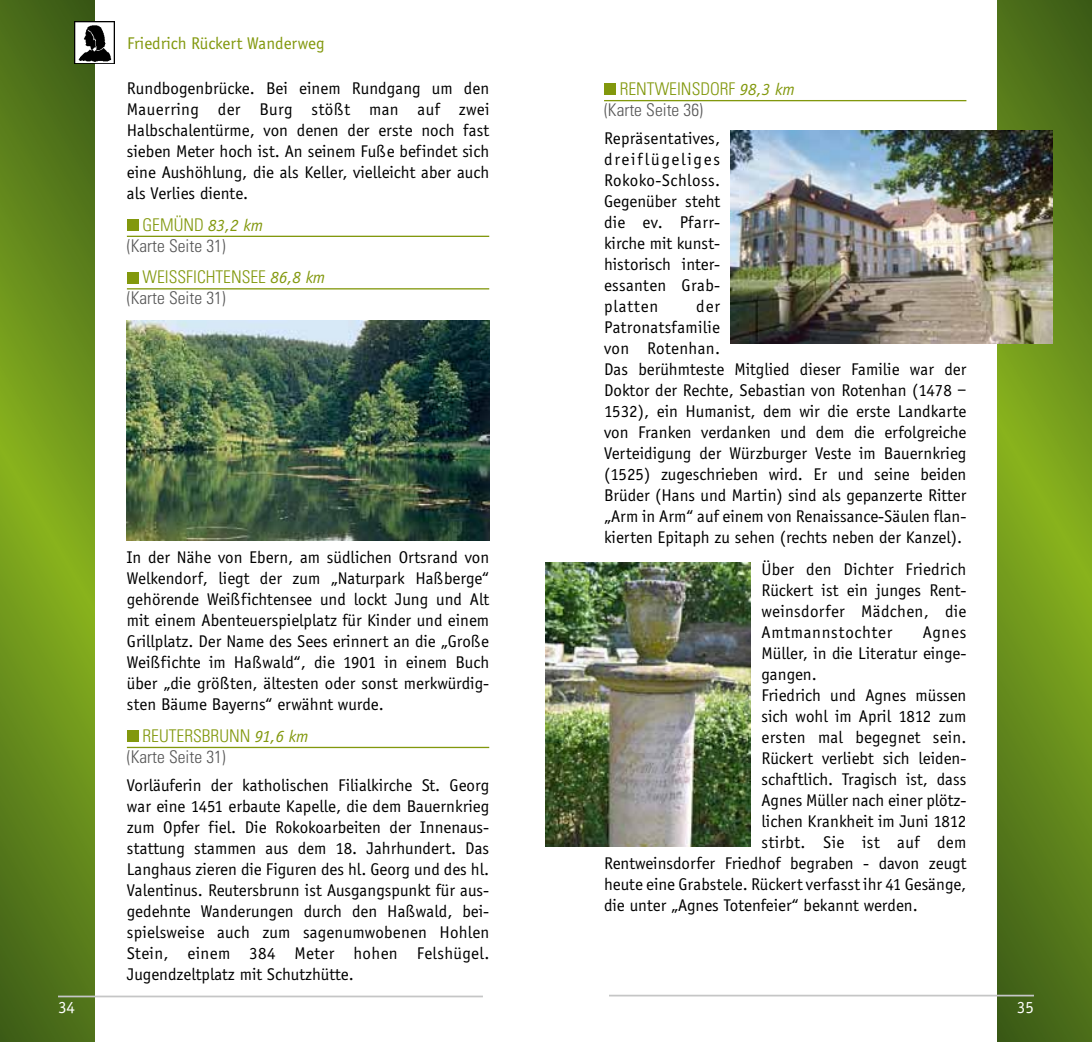
<style>
.page{position:relative;width:1092px;height:1042px;background:#fff}
.page>*{position:absolute;margin:0;border:0;box-sizing:border-box;transform-origin:0 0}
.t1{font:17.5px/21px "Officina Sans";color:#000;text-align:justify}
.t2{font:300 condensed 17.5px/21px "Univers";color:#565656}
.t3{font:300 condensed 17.5px/21px "Univers";color:#82980d}
.t4{font:17.5px "Officina Sans";color:#82980d}
.t5{font:17.5px "Officina Sans";letter-spacing:.02em;color:#000}
.t6{font:17.5px "Officina Sans";color:#fff}
.s1{color:#82980d}
.s2{font-family:"Officina Sans";font-weight:400;font-style:italic;font-stretch:normal;color:#82980d}
.s3{font-family:"Officina Sans";font-weight:400;font-style:italic;font-stretch:normal}
.s4{color:#565656}
</style>
<div class="page">
<svg style="left:0;top:0;width:94px;height:1042px;background:#64891b"></svg>
<img style="left:74px;top:22px;width:40px;height:41px">
<svg style="left:997px;top:0;width:94px;height:1042px;background:#63881b"></svg>
<hr style="left:127px;top:236px;width:362px;height:1px;background:#82980d">
<hr style="left:127px;top:288px;width:362px;height:1px;background:#82980d">
<hr style="left:127px;top:747px;width:362px;height:1px;background:#82980d">
<div style="left:127px;top:219px;width:11px;height:12px;background:#82980d"></div>
<div style="left:127px;top:272px;width:11px;height:11px;background:#82980d"></div>
<div style="left:127px;top:730px;width:11px;height:12px;background:#82980d"></div>
<hr style="left:604px;top:100px;width:362px;height:1px;background:#82980d">
<div style="left:604px;top:84px;width:11px;height:11px;background:#82980d"></div>
<img style="left:730px;top:130px;width:322px;height:213px">
<img style="left:546px;top:563px;width:204px;height:283px">
<img style="left:127px;top:320px;width:362px;height:220px">
<hr style="left:58px;top:995px;width:425px;height:2px;background:#c5c6c6">
<hr style="left:609px;top:994px;width:424px;height:2px;background:#c5c6c6">
<p class="t4" style="left:127px;top:33px;width:199px">Friedrich Rückert Wanderweg</p>
<p class="t1" style="left:127px;top:78px;width:364px">Rundbogenbrücke. Bei einem Rundgang um den Mauerring der Burg stößt man auf zwei Halbschalentürme, von denen der erste noch fast sieben Meter hoch ist. An seinem Fuße befindet sich eine Aushöhlung, die als Keller, vielleicht aber auch als Verlies diente.</p>
<p class="t2" style="left:127px;top:214px;width:138px;text-indent:16px"><span class="s1">GEMÜND</span> <span class="s2">83,2 km </span>(KARTE SEITE 31)</p>
<p class="t3" style="left:127px;top:267px;width:200px;text-indent:16px">WEISSFICHTENSEE <span class="s3">86,8 km </span><span class="s4">(KARTE SEITE 31)</span></p>
<p class="t1" style="left:127px;top:547px;width:364px">In der Nähe von Ebern, am südlichen Ortsrand von Welkendorf, liegt der zum „Naturpark Haßberge“ gehörende Weißfichtensee und lockt Jung und Alt mit einem Abenteuerspielplatz für Kinder und einem Grillplatz. Der Name des Sees erinnert an die „Große Weißfichte im Haßwald“, die 1901 in einem Buch über „die größten, ältesten oder sonst merkwürdig&shy;sten Bäume Bayerns“ erwähnt wurde.</p>
<p class="t2" style="left:127px;top:725px;width:183px;text-indent:16px"><span class="s1">REUTERSBRUNN</span> <span class="s2">91,6 km </span>(KARTE SEITE 31)</p>
<p class="t1" style="left:127px;top:775px;width:364px">Vorläuferin der katholischen Filialkirche St. Georg war eine 1451 erbaute Kapelle, die dem Bauernkrieg zum Opfer fiel. Die Rokokoarbeiten der Innenaus&shy;stattung stammen aus dem 18. Jahrhundert. Das Langhaus zieren die Figuren des hl. Georg und des hl.<br>Valentinus. Reutersbrunn ist Ausgangspunkt für aus&shy;gedehnte Wanderungen durch den Haßwald, bei&shy;spielsweise auch zum sagenumwobenen Hohlen Stein, einem 384 Meter hohen Felshügel.<br>Jugendzeltplatz mit Schutzhütte.</p>
<p class="t2" style="left:604px;top:78px;width:192px;text-indent:16px"><span class="s1">RENTWEINSDORF</span> <span class="s2">98,3 km </span>(KARTE SEITE 36)</p>
<p class="t1" style="left:604px;top:128px;width:118px">Repräsentatives, dreiflügeliges Rokoko-Schloss.<br>Gegenüber steht die ev. Pfarr&shy;kirche mit kunst&shy;historisch inter&shy;essanten Grab&shy;platten</p>
<p class="t1" style="left:604px;top:296px;width:364px;text-align:left;text-indent:92px">der<br>Patronatsfamilie<br>von Rotenhan.<br>Das berühmteste Mitglied dieser Familie war der Doktor der Rechte, Sebastian von Rotenhan (1478 – 1532), ein Humanist, dem wir die erste Landkarte von Franken verdanken und dem die erfolgreiche Verteidigung der Würzburger Veste im Bauernkrieg (1525) zugeschrieben wird. Er und seine beiden Brüder (Hans und Martin) sind als gepanzerte Ritter „Arm in Arm“ auf einem von Renaissance-Säulen flan&shy;kierten Epitaph zu sehen (rechts neben der Kanzel).</p>
<p class="t1" style="left:761px;top:558px;width:206px">Über den Dichter Friedrich Rückert ist ein junges Rent&shy;weinsdorfer Mädchen, die Amtmannstochter</p>
<p class="t1" style="left:922px;top:621px;width:45px">Agnes</p>
<p class="t1" style="left:761px;top:642px;width:206px">Müller, in die Literatur einge-</p>
<p class="t1" style="left:761px;top:663px;width:57px">gangen.</p>
<p class="t1" style="left:761px;top:684px;width:206px">Friedrich und Agnes müssen</p>
<p class="t1" style="left:761px;top:705px;width:206px">sich wohl im April 1812 zum</p>
<p class="t1" style="left:761px;top:726px;width:206px">ersten mal begegnet sein.</p>
<p class="t1" style="left:761px;top:747px;width:206px">Rückert verliebt sich leiden-</p>
<p class="t1" style="left:761px;top:768px;width:206px">schaftlich. Tragisch ist, dass</p>
<p class="t1" style="left:761px;top:789px;width:206px">Agnes Müller nach einer plötz-</p>
<p class="t1" style="left:761px;top:810px;width:206px">lichen Krankheit im Juni 1812</p>
<p class="t5" style="left:761px;top:832px;width:206px">stirbt. Sie ist auf dem</p>
<p class="t1" style="left:604px;top:852px;width:364px">Rentweinsdorfer Friedhof begraben - davon zeugt</p>
<p class="t1" style="left:604px;top:873px;width:364px">heute eine Grabstele. Rückert verfasst ihr 41 Gesänge,</p>
<p class="t1" style="left:604px;top:894px;width:315px">die unter „Agnes Totenfeier“ bekannt werden.</p>
<p class="t6" style="left:58px;top:997px;width:19px">34</p>
<p class="t6" style="left:1016px;top:997px;width:19px">35</p>
</div>
